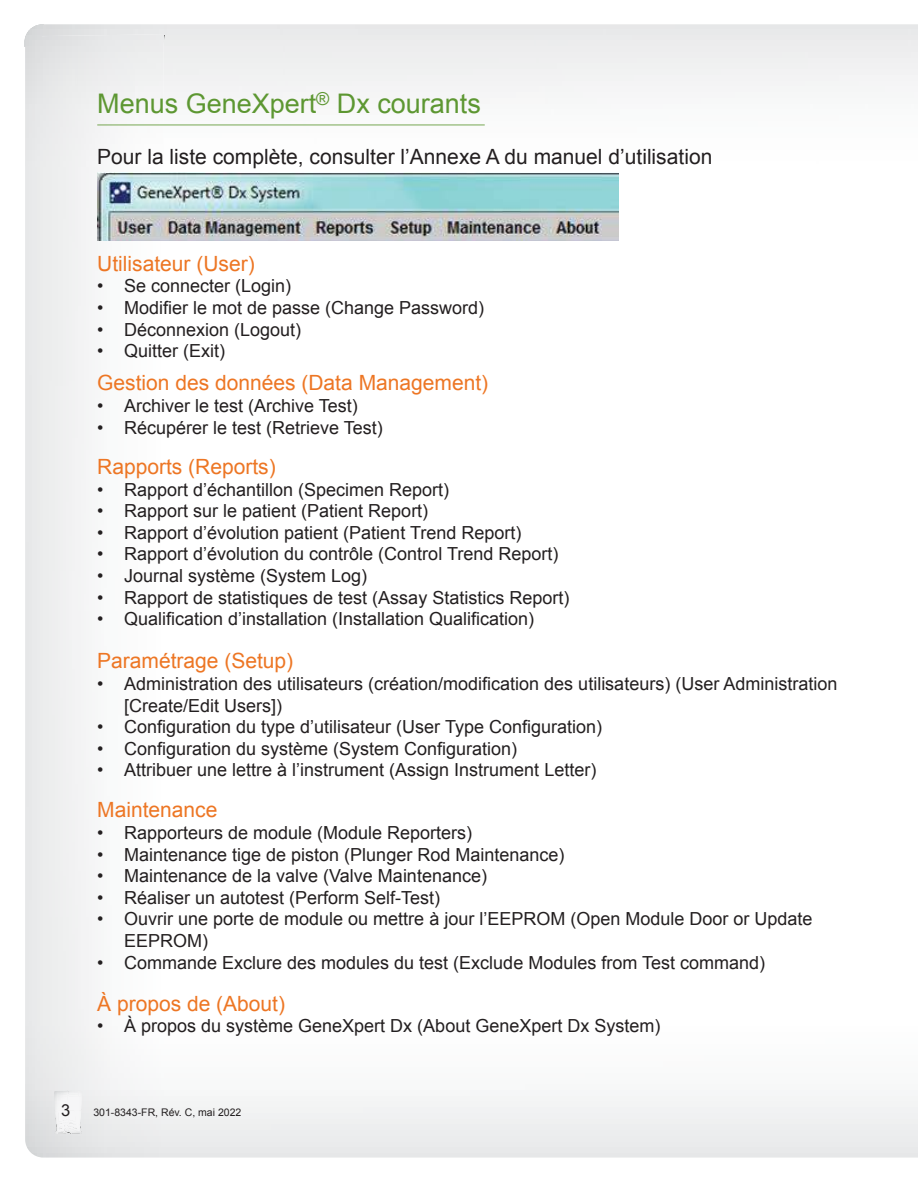
<style>
.page{position:relative;width:918px;height:1188px;background:#fff}
.page>*{position:absolute;margin:0;border:0;box-sizing:border-box;transform-origin:0 0}
.t1{font:27px "Arial";color:#5d9732}
.t2{font:21px "Arial";color:#ed7624}
.t3{font:21px "Arial";color:#231f20}
.t4{font:18px/21.6px "Arial";color:#231f20}
.t5{font:16.5px "Arial";color:#231f20}
.t6{font:10.5px "Arial";color:#231f20}
</style>
<div class="page">
<img style="left:24px;top:25px;width:14px;height:22px">
<hr style="left:97px;top:125px;width:388px;height:1px;background:#5d9732">
<img style="left:97px;top:173px;width:522px;height:67px">
<svg style="left:55px;top:1109px;width:27px;height:25px"></svg>
<svg style="left:58px;top:1091px;width:10px;height:5px"></svg>
<img style="left:68px;top:1091px;width:14px;height:5px">
<h1 class="t1" style="left:97px;top:93px;width:385px">Menus GeneXpert<sup>®</sup> Dx courants</h1>
<p class="t3" style="left:97px;top:148px;width:617px">Pour la liste complète, consulter l’Annexe A du manuel d’utilisation</p>
<p class="t2" style="left:97px;top:256px;width:159px">Utilisateur (User)</p>
<p class="t4" style="left:97px;top:277px;width:196px">• Se connecter (Login)</p>
<p class="t4" style="left:97px;top:299px;width:389px">• Modifier le mot de passe (Change Password)</p>
<p class="t4" style="left:97px;top:320px;width:206px">• Déconnexion (Logout)</p>
<p class="t4" style="left:97px;top:342px;width:130px">• Quitter (Exit)</p>
<p class="t2" style="left:97px;top:375px;width:393px">Gestion des données (Data Management)</p>
<p class="t4" style="left:97px;top:397px;width:262px">• Archiver le test (Archive Test)</p>
<p class="t4" style="left:97px;top:418px;width:287px">• Récupérer le test (Retrieve Test)</p>
<p class="t2" style="left:97px;top:459px;width:180px">Rapports (Reports)</p>
<p class="t4" style="left:97px;top:480px;width:354px">• Rapport d’échantillon (Specimen Report)</p>
<p class="t4" style="left:97px;top:502px;width:333px">• Rapport sur le patient (Patient Report)</p>
<p class="t4" style="left:97px;top:523px;width:426px">• Rapport d’évolution patient (Patient Trend Report)</p>
<p class="t4" style="left:97px;top:545px;width:463px">• Rapport d’évolution du contrôle (Control Trend Report)</p>
<p class="t4" style="left:97px;top:567px;width:272px">• Journal système (System Log)</p>
<p class="t4" style="left:97px;top:588px;width:474px">• Rapport de statistiques de test (Assay Statistics Report)</p>
<p class="t4" style="left:97px;top:610px;width:439px">• Qualification d’installation (Installation Qualification)</p>
<p class="t2" style="left:97px;top:653px;width:198px">Paramétrage (Setup)</p>
<p class="t4" style="left:124px;top:675px;width:715px;text-indent:-27px">• Administration des utilisateurs (création/modification des utilisateurs) (User Administration [Create/Edit Users])</p>
<p class="t4" style="left:97px;top:718px;width:506px">• Configuration du type d’utilisateur (User Type Configuration)</p>
<p class="t4" style="left:97px;top:739px;width:422px">• Configuration du système (System Configuration)</p>
<p class="t4" style="left:97px;top:761px;width:501px">• Attribuer une lettre à l’instrument (Assign Instrument Letter)</p>
<p class="t2" style="left:97px;top:802px;width:122px">Maintenance</p>
<p class="t4" style="left:97px;top:824px;width:377px">• Rapporteurs de module (Module Reporters)</p>
<p class="t4" style="left:97px;top:845px;width:469px">• Maintenance tige de piston (Plunger Rod Maintenance)</p>
<p class="t4" style="left:97px;top:867px;width:391px">• Maintenance de la valve (Valve Maintenance)</p>
<p class="t4" style="left:97px;top:888px;width:345px">• Réaliser un autotest (Perform Self-Test)</p>
<p class="t4" style="left:124px;top:910px;width:690px;text-indent:-27px">• Ouvrir une porte de module ou mettre à jour l’EEPROM (Open Module Door or Update<br>EEPROM)</p>
<p class="t4" style="left:97px;top:953px;width:669px">• Commande Exclure des modules du test (Exclude Modules from Test command)</p>
<p class="t2" style="left:97px;top:995px;width:189px">À propos de (About)</p>
<p class="t4" style="left:97px;top:1017px;width:565px">• À propos du système GeneXpert Dx (About GeneXpert Dx System)</p>
<p class="t5" style="left:61px;top:1104px;width:11px">3</p>
<p class="t6" style="left:93px;top:1108px;width:150px">301-8343-FR, Rév. C, mai 2022</p>
</div>
